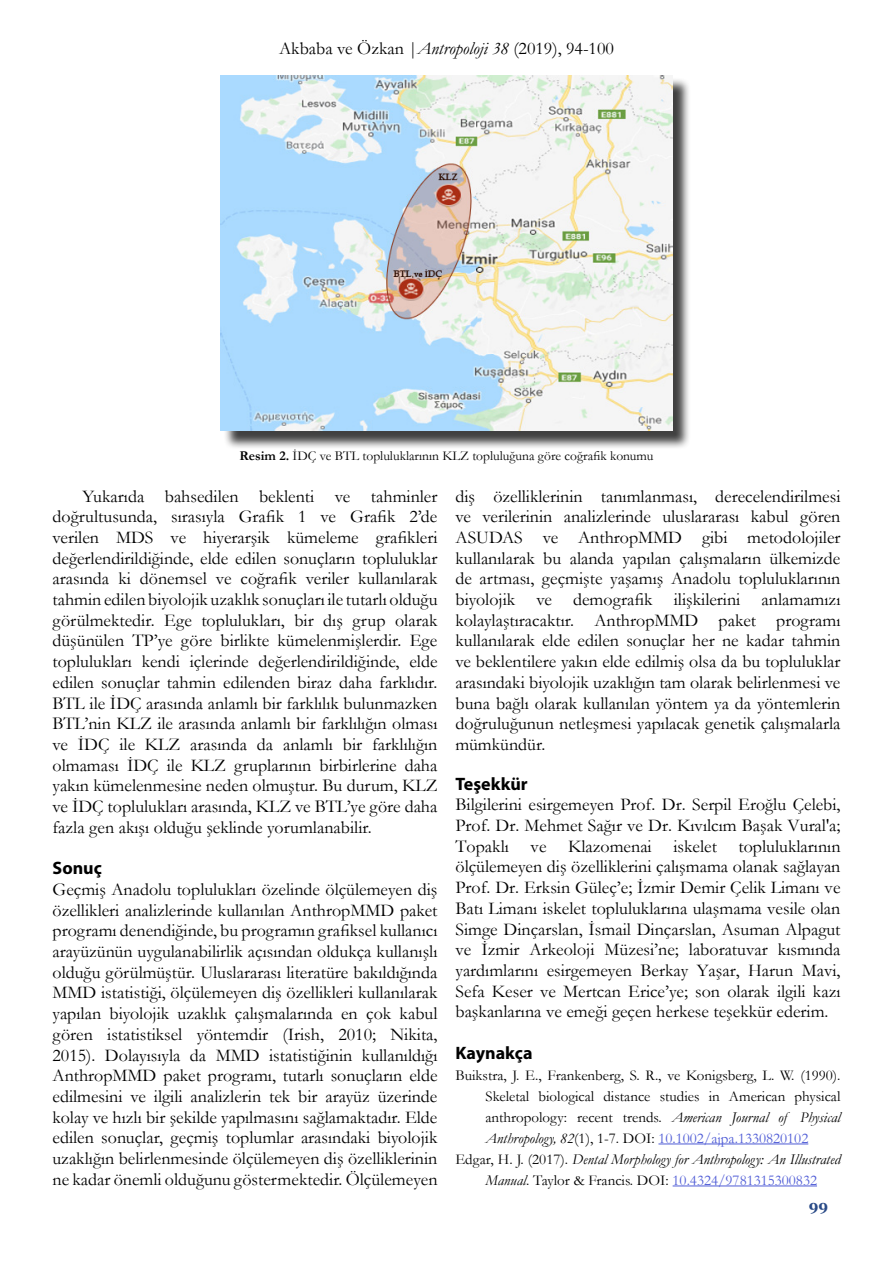
<style>
.page{position:relative;width:893px;height:1263px;background:#fff}
.page>*{position:absolute;margin:0;border:0;box-sizing:border-box;transform-origin:0 0}
.t1{font:18px/20.7px "Garamond";color:#000;text-align:justify}
.t2{font:700 18px "Myriad Pro";color:#000}
.t3{font:15px/21px "Garamond";color:#000;text-align:justify}
.t4{font:italic 15px/21px "Garamond";color:#000;text-align:center}
.t5{font:700 15px "Georgia";color:#294a87}
.t6{font:13.5px "Garamond";color:#000}
.s1{font-style:italic}
.s2{font-weight:700}
.s3{color:#4f5cd6}
.s4{font-style:normal}
.s5{font-style:normal;color:#4f5cd6}
</style>
<div class="page">
<hr style="left:658px;top:1143px;width:150px;height:1px;background:#4f5cd6">
<hr style="left:673px;top:1185px;width:144px;height:1px;background:#4f5cd6">
<div style="left:223px;top:77px;width:467px;height:372px;background:#000;opacity:.75"></div>
<img style="left:221px;top:75px;width:451px;height:356px">
<p class="t1" style="left:279px;top:38px;width:336px">Akbaba ve Özkan |<span class="s1">Antropoloji 38</span> (2019), 94-100</p>
<p class="t6" style="left:240px;top:446px;width:415px"><span class="s2">Resim 2.</span> İDÇ ve BTL topluluklarının KLZ topluluğuna göre coğrafik konumu</p>
<p class="t1" style="left:52px;top:485px;width:386px;text-indent:30px">Yukarıda bahsedilen beklenti ve tahminler doğrultusunda, sırasıyla Grafik 1 ve Grafik 2’de verilen MDS ve hiyerarşik kümeleme grafikleri değerlendirildiğinde, elde edilen sonuçların topluluklar arasında ki dönemsel ve coğrafik veriler kullanılarak tahmin edilen biyolojik uzaklık sonuçları ile tutarlı olduğu görülmektedir. Ege toplulukları, bir dış grup olarak düşünülen TP’ye göre birlikte kümelenmişlerdir. Ege toplulukları kendi içlerinde değerlendirildiğinde, elde edilen sonuçlar tahmin edilenden biraz daha farklıdır.<br>BTL ile İDÇ arasında anlamlı bir farklılık bulunmazken BTL’nin KLZ ile arasında anlamlı bir farklılığın olması ve İDÇ ile KLZ arasında da anlamlı bir farklılığın olmaması İDÇ ile KLZ gruplarının birbirlerine daha yakın kümelenmesine neden olmuştur. Bu durum, KLZ ve İDÇ toplulukları arasında, KLZ ve BTL’ye göre daha fazla gen akışı olduğu şeklinde yorumlanabilir.</p>
<p class="t2" style="left:52px;top:856px;width:51px">Sonuç</p>
<p class="t1" style="left:52px;top:878px;width:386px">Geçmiş Anadolu toplulukları özelinde ölçülemeyen diş özellikleri analizlerinde kullanılan AnthropMMD paket programı denendiğinde, bu programın grafiksel kullanıcı arayüzünün uygulanabilirlik açısından oldukça kullanışlı olduğu görülmüştür. Uluslararası literatüre bakıldığında MMD istatistiği, ölçülemeyen diş özellikleri kullanılarak yapılan biyolojik uzaklık çalışmalarında en çok kabul gören istatistiksel yöntemdir (Irish, 2010; Nikita, 2015). Dolayısıyla da MMD istatistiğinin kullanıldığı AnthropMMD paket programı, tutarlı sonuçların elde edilmesini ve ilgili analizlerin tek bir arayüz üzerinde kolay ve hızlı bir şekilde yapılmasını sağlamaktadır. Elde edilen sonuçlar, geçmiş toplumlar arasındaki biyolojik uzaklığın belirlenmesinde ölçülemeyen diş özelliklerinin ne kadar önemli olduğunu göstermektedir. Ölçülemeyen</p>
<p class="t1" style="left:455px;top:485px;width:386px">diş özelliklerinin tanımlanması, derecelendirilmesi ve verilerinin analizlerinde uluslararası kabul gören ASUDAS ve AnthropMMD gibi metodolojiler kullanılarak bu alanda yapılan çalışmaların ülkemizde de artması, geçmişte yaşamış Anadolu topluluklarının biyolojik ve demografik ilişkilerini anlamamızı kolaylaştıracaktır. AnthropMMD paket programı kullanılarak elde edilen sonuçlar her ne kadar tahmin ve beklentilere yakın elde edilmiş olsa da bu topluluklar arasındaki biyolojik uzaklığın tam olarak belirlenmesi ve buna bağlı olarak kullanılan yöntem ya da yöntemlerin doğruluğunun netleşmesi yapılacak genetik çalışmalarla mümkündür.</p>
<p class="t2" style="left:455px;top:772px;width:74px">Teşekkür</p>
<p class="t1" style="left:455px;top:794px;width:387px">Bilgilerini esirgemeyen Prof. Dr. Serpil Eroğlu Çelebi, Prof. Dr. Mehmet Sağır ve Dr. Kıvılcım Başak Vural'a; Topaklı ve Klazomenai iskelet topluluklarının ölçülemeyen diş özelliklerini çalışmama olanak sağlayan Prof. Dr. Erksin Güleç’e; İzmir Demir Çelik Limanı ve Batı Limanı iskelet topluluklarına ulaşmama vesile olan Simge Dinçarslan, İsmail Dinçarslan, Asuman Alpagut ve İzmir Arkeoloji Müzesi’ne; laboratuvar kısmında yardımlarını esirgemeyen Berkay Yaşar, Harun Mavi, Sefa Keser ve Mertcan Erice’ye; son olarak ilgili kazı başkanlarına ve emeği geçen herkese teşekkür ederim.</p>
<p class="t2" style="left:455px;top:1041px;width:79px">Kaynakça</p>
<p class="t3" style="left:485px;top:1064px;width:356px;text-indent:-30px">Buikstra, J. E., Frankenberg, S. R., ve Konigsberg, L. W. (1990).<br>Skeletal biological distance studies in American physical anthropology: recent trends. <span class="s1">American Journal of Physical Anthropology, 82</span>(1), 1-7. DOI: <span class="s3">10.1002/ajpa.1330820102</span></p>
<p class="t4" style="left:455px;top:1148px;width:386px"><span class="s4">Edgar, H. J. (2017).</span> Dental Morphology for Anthropology: An Illustrated<br>Manual<span class="s4">. Taylor &amp; Francis. DOI:</span> <span class="s5">10.4324/9781315300832</span></p>
<p class="t5" style="left:809px;top:1196px;width:21px">99</p>
</div>
